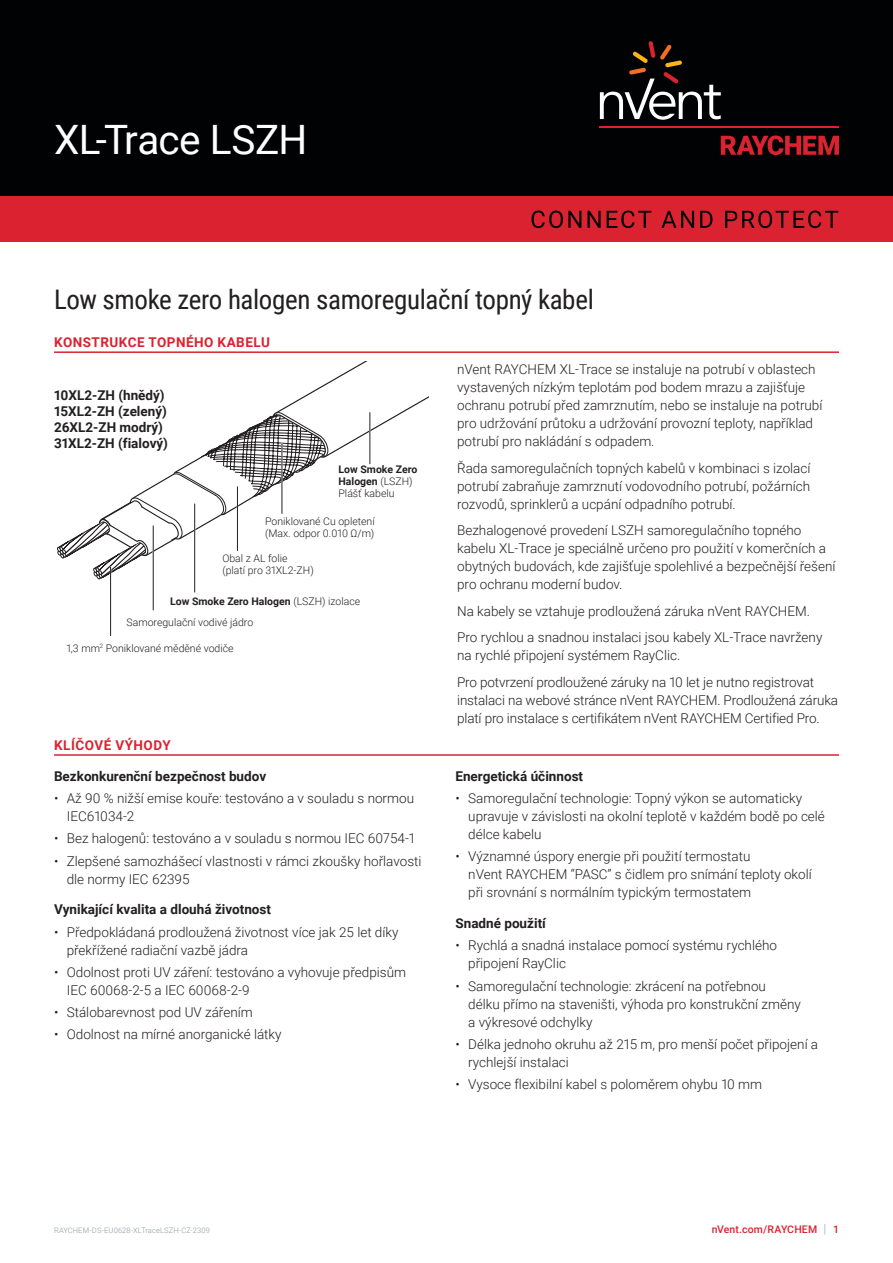
<style>
.page{position:relative;width:893px;height:1263px;background:#fff}
.page>*{position:absolute;margin:0;border:0;box-sizing:border-box;transform-origin:0 0}
.Title_Product_Name{font:40.5px "Roboto";letter-spacing:-.015em;color:#fff}
.Product_Description_-_nVent_Data_Sheet{font:27px "Roboto Condensed";letter-spacing:-.015em;color:#231f20}
.Bodytext_1{font:300 13.5px/18px "Roboto";color:#231f20}
.Subhead_L-2{font:700 13.5px/16.2px "Roboto";color:#231f20}
.Subhead{font:700 13.5px "Roboto";letter-spacing:.035em;color:#db2230}
.Caption_text{font:300 10.5px/12px "Roboto";color:#231f20}
.Caption_text-2{font:700 10.5px/12px "Roboto";color:#231f20}
.t1{font:500 10.5px "Roboto";letter-spacing:.015em;color:#db2230}
.t2{font:300 7.5px "Roboto";letter-spacing:.015em;color:#8f959e}
.s1{font-weight:300}
.s2{font-weight:300;font-size:12.6px;color:#8f959e}
</style>
<div class="page">
<div style="left:0;top:0;width:893px;height:196px;background:#010203"></div>
<div style="left:0;top:196px;width:893px;height:45px;background:#db2230"></div>
<svg style="left:532px;top:211px;width:306px;height:17px"></svg>
<svg style="left:721px;top:135px;width:118px;height:20px"></svg>
<hr style="left:600px;top:127px;width:239px;height:1px;background:#db2230">
<svg style="left:600px;top:41px;width:121px;height:79px"></svg>
<hr style="left:54px;top:351px;width:785px;height:2px;background:#db2230">
<hr style="left:54px;top:754px;width:785px;height:2px;background:#db2230">
<svg style="left:57px;top:362px;width:372px;height:218px"></svg>
<hr style="left:110px;top:566px;width:1px;height:69px;background:#fff">
<hr style="left:110px;top:567px;width:1px;height:69px;background:#231f20">
<hr style="left:153px;top:526px;width:1px;height:84px;background:#231f20">
<hr style="left:194px;top:504px;width:1px;height:88px;background:#231f20">
<hr style="left:237px;top:487px;width:1px;height:63px;background:#231f20">
<hr style="left:281px;top:443px;width:2px;height:70px;background:#fff">
<hr style="left:282px;top:444px;width:1px;height:69px;background:#231f20">
<hr style="left:369px;top:412px;width:2px;height:51px;background:#fff">
<hr style="left:370px;top:413px;width:1px;height:51px;background:#231f20">
<p class="Title_Product_Name" style="left:54px;top:111px;width:255px">XL-Trace LSZH</p>
<p class="Product_Description_-_nVent_Data_Sheet" style="left:54px;top:281px;width:541px">Low smoke zero halogen samoregulační topný kabel</p>
<p class="Subhead" style="left:54px;top:333px;width:217px">KONSTRUKCE TOPNÉHO KABELU</p>
<p class="Subhead_L-2" style="left:54px;top:386px;width:116px">10XL2-ZH (hnědý)<br>15XL2-ZH (zelený)<br>26XL2-ZH modrý)<br>31XL2-ZH (fialový)</p>
<p class="Caption_text-2" style="left:338px;top:463px;width:80px">Low Smoke Zero<br>Halogen <span class="s1">(LSZH)<br>Plášť kabelu</span></p>
<p class="Caption_text" style="left:265px;top:515px;width:111px">Poniklované Cu opletení (Max. odpor 0.010 Ω/m)</p>
<p class="Caption_text" style="left:222px;top:551px;width:93px">Obal z AL folie<br>(platí pro 31XL2-ZH)</p>
<p class="Caption_text-2" style="left:170px;top:594px;width:192px">Low Smoke Zero Halogen <span class="s1">(LSZH) izolace</span></p>
<p class="Caption_text" style="left:127px;top:616px;width:128px">Samoregulační vodivé jádro</p>
<p class="Caption_text" style="left:66px;top:641px;width:169px">1,3 mm<sup>2</sup> Poniklované měděné vodiče</p>
<p class="Subhead" style="left:54px;top:736px;width:118px">KLÍČOVÉ VÝHODY</p>
<p class="Subhead_L-2" style="left:54px;top:767px;width:214px">Bezkonkurenční bezpečnost budov</p>
<p class="Bodytext_1" style="left:67px;top:789px;width:349px;text-indent:-13px">• Až 90 % nižší emise kouře: testováno a v souladu s normou<br>IEC61034-2</p>
<p class="Bodytext_1" style="left:54px;top:829px;width:362px">• Bez halogenů: testováno a v souladu s normou IEC 60754-1</p>
<p class="Bodytext_1" style="left:67px;top:851px;width:356px;text-indent:-13px">• Zlepšené samozhášecí vlastnosti v rámci zkoušky hořlavosti dle normy IEC 62395</p>
<p class="Subhead_L-2" style="left:54px;top:901px;width:219px">Vynikající kvalita a dlouhá životnost</p>
<p class="Bodytext_1" style="left:67px;top:922px;width:333px;text-indent:-13px">• Předpokládaná prodloužená životnost více jak 25 let díky překřížené radiační vazbě jádra</p>
<p class="Bodytext_1" style="left:67px;top:962px;width:341px;text-indent:-13px">• Odolnost proti UV záření: testováno a vyhovuje předpisům<br>IEC 60068-2-5 a IEC 60068-2-9</p>
<p class="Bodytext_1" style="left:54px;top:1003px;width:200px">• Stálobarevnost pod UV zářením</p>
<p class="Bodytext_1" style="left:54px;top:1025px;width:229px">• Odolnost na mírné anorganické látky</p>
<p class="Bodytext_1" style="left:457px;top:360px;width:367px">nVent RAYCHEM XL-Trace se instaluje na potrubí v oblastech vystavených nízkým teplotám pod bodem mrazu a zajišťuje ochranu potrubí před zamrznutím, nebo se instaluje na potrubí pro udržování průtoku a udržování provozní teploty, například potrubí pro nakládání s odpadem.</p>
<p class="Bodytext_1" style="left:457px;top:458px;width:355px;text-align:justify">Řada samoregulačních topných kabelů v kombinaci s izolací potrubí zabraňuje zamrznutí vodovodního potrubí, požárních rozvodů, sprinklerů a ucpání odpadního potrubí.</p>
<p class="Bodytext_1" style="left:457px;top:521px;width:380px">Bezhalogenové provedení LSZH samoregulačního topného kabelu XL-Trace je speciálně určeno pro použití v komerčních a obytných budovách, kde zajišťuje spolehlivé a bezpečnější řešení pro ochranu moderní budov.</p>
<p class="Bodytext_1" style="left:457px;top:601px;width:354px">Na kabely se vztahuje prodloužená záruka nVent RAYCHEM.</p>
<p class="Bodytext_1" style="left:457px;top:628px;width:367px">Pro rychlou a snadnou instalaci jsou kabely XL-Trace navrženy na rychlé připojení systémem RayClic.</p>
<p class="Bodytext_1" style="left:457px;top:672px;width:382px">Pro potvrzení prodloužené záruky na 10 let je nutno registrovat instalaci na webové stránce nVent RAYCHEM. Prodloužená záruka platí pro instalace s certifikátem nVent RAYCHEM Certified Pro.</p>
<p class="Subhead_L-2" style="left:455px;top:767px;width:129px">Energetická účinnost</p>
<p class="Bodytext_1" style="left:468px;top:789px;width:358px;text-indent:-13px">• Samoregulační technologie: Topný výkon se automaticky upravuje v závislosti na okolní teplotě v každém bodě po celé délce kabelu</p>
<p class="Bodytext_1" style="left:468px;top:847px;width:345px;text-indent:-13px">• Významné úspory energie při použití termostatu<br>nVent RAYCHEM “PASC” s čidlem pro snímání teploty okolí při srovnání s normálním typickým termostatem</p>
<p class="Subhead_L-2" style="left:455px;top:915px;width:92px">Snadné použití</p>
<p class="Bodytext_1" style="left:468px;top:936px;width:310px;text-indent:-13px">• Rychlá a snadná instalace pomocí systému rychlého připojení RayClic</p>
<p class="Bodytext_1" style="left:468px;top:976px;width:334px;text-indent:-13px">• Samoregulační technologie: zkrácení na potřebnou délku přímo na staveništi, výhoda pro konstrukční změny a výkresové odchylky</p>
<p class="Bodytext_1" style="left:468px;top:1034px;width:351px;text-indent:-13px">• Délka jednoho okruhu až 215 m, pro menší počet připojení a rychlejší instalaci</p>
<p class="Bodytext_1" style="left:455px;top:1075px;width:308px">• Vysoce flexibilní kabel s poloměrem ohybu 10 mm</p>
<p class="t2" style="left:54px;top:1225px;width:157px">RAYCHEM-DS-EU0628-XLTraceLSZH-CZ-2309</p>
<p class="t1" style="left:712px;top:1222px;width:129px">nVent.com/RAYCHEM <span class="s2">|</span> 1</p>
</div>
